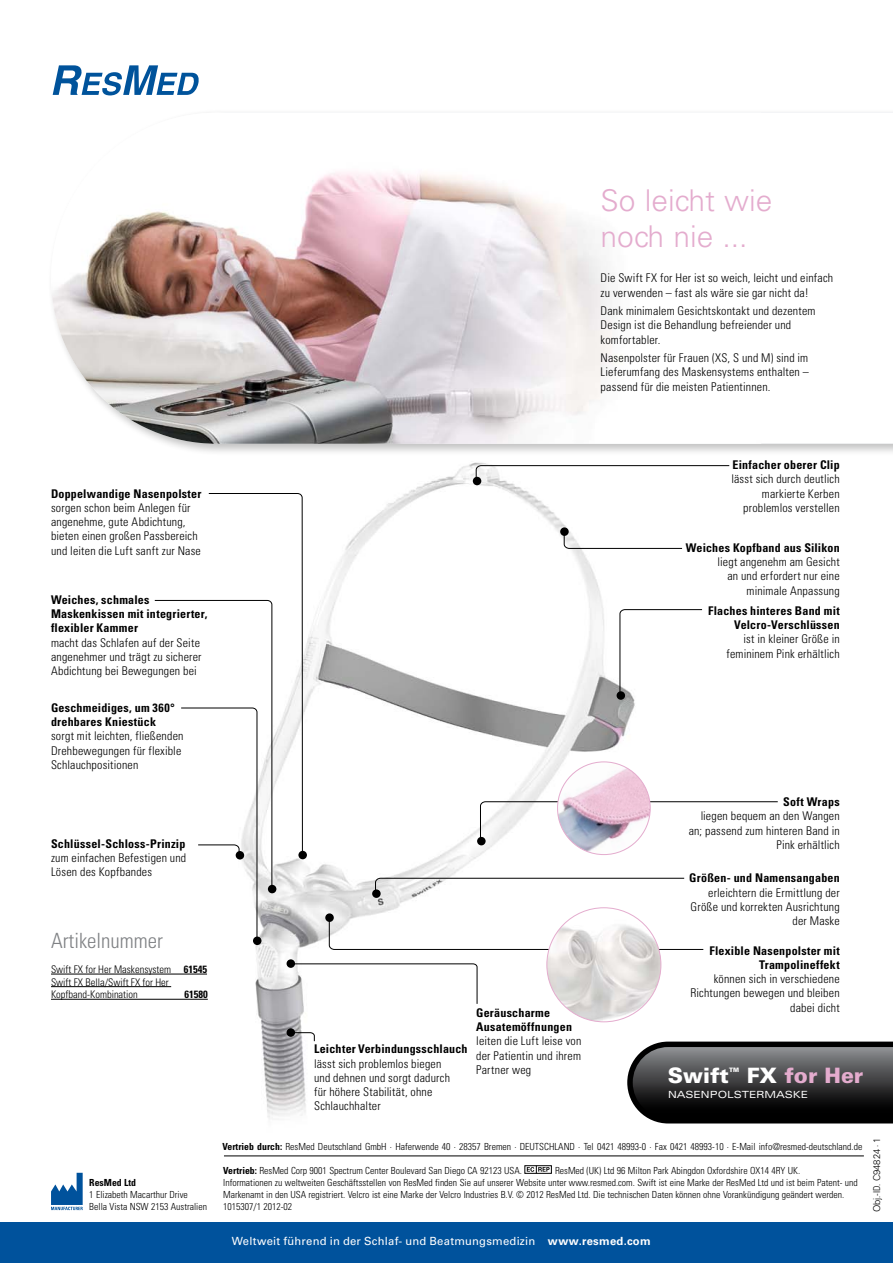
<style>
.page{position:relative;width:893px;height:1263px;background:#fff}
.page>*{position:absolute;margin:0;border:0;box-sizing:border-box;transform-origin:0 0}
.t1{font:300 30px/36px "Univers LT Std";color:#e4acce}
.t2{font:900 21.3px "Univers LT Std";color:#fff}
.t3{font:300 condensed 21px "Univers LT Std";color:#808285}
.t4{font:300 condensed 12px/14.2px "Univers LT Std";letter-spacing:.015em;color:#000}
.t5{font:700 condensed 12px/14.2px "Univers LT Std";letter-spacing:.015em;color:#000}
.t6{font:11.25px "Univers LT Std";letter-spacing:.02em;color:#fff}
.t7{font:300 condensed 10.5px/12.6px "Univers LT Std";color:#000}
.t8{font:700 condensed 10.5px "Univers LT Std";color:#000}
.t9{font:expanded 9.9px "Univers LT Std";color:#fff}
.t10{font:300 condensed 9.75px/12px "Univers LT Std";color:#000}
.t11{font:700 condensed 9.75px "Univers LT Std";color:#000}
.t12{font:300 9.45px "Univers LT Std";color:#000}
.t13{font:900 6px "Univers LT Std";color:#fff}
.s1{font-weight:700}
.s2{color:#e4acce}
.s3{font-stretch:condensed}
</style>
<div class="page">
<img style="left:194px;top:462px;width:622px;height:662px">
<div style="left:47px;top:109px;width:846px;height:347px;background:#000;opacity:.25"></div>
<svg style="left:761px;top:113px;width:132px;height:331px"></svg>
<img style="left:51px;top:113px;width:710px;height:331px">
<svg style="left:53px;top:65px;width:146px;height:30px"></svg>
<div style="left:0;top:1222px;width:893px;height:41px;background:#00529c"></div>
<div style="left:298px;top:851px;width:9px;height:8px;background:#000;border-radius:50%"></div>
<svg style="left:627px;top:1041px;width:266px;height:82px;background:#3c3c3d"></svg>
<svg style="left:329px;top:918px;width:375px;height:32px"></svg>
<div style="left:325px;top:913px;width:9px;height:9px;background:#000;border-radius:50%"></div>
<img style="left:547px;top:908px;width:114px;height:114px;border-radius:56px">
<svg style="left:375px;top:878px;width:310px;height:15px"></svg>
<div style="left:372px;top:889px;width:9px;height:9px;background:#000;border-radius:50%"></div>
<svg style="left:619px;top:609px;width:84px;height:86px"></svg>
<div style="left:617px;top:691px;width:8px;height:9px;background:#000;border-radius:50%"></div>
<svg style="left:564px;top:532px;width:119px;height:17px"></svg>
<div style="left:560px;top:527px;width:9px;height:9px;background:#000;border-radius:50%"></div>
<svg style="left:476px;top:465px;width:254px;height:16px"></svg>
<div style="left:473px;top:477px;width:8px;height:8px;background:#000;border-radius:50%"></div>
<svg style="left:480px;top:801px;width:298px;height:40px"></svg>
<div style="left:477px;top:837px;width:9px;height:8px;background:#000;border-radius:50%"></div>
<img style="left:557px;top:762px;width:93px;height:92px;border-radius:46px">
<div style="left:253px;top:936px;width:8px;height:9px;background:#000;border-radius:50%"></div>
<svg style="left:293px;top:963px;width:185px;height:41px"></svg>
<div style="left:287px;top:959px;width:8px;height:9px;background:#000;border-radius:50%"></div>
<svg style="left:154px;top:493px;width:149px;height:448px"></svg>
<div style="left:236px;top:851px;width:8px;height:8px;background:#000;border-radius:50%"></div>
<svg style="left:290px;top:1032px;width:25px;height:10px"></svg>
<div style="left:287px;top:1028px;width:8px;height:9px;background:#000;border-radius:50%"></div>
<hr style="left:51px;top:974px;width:156px;height:1px;background:#000">
<hr style="left:51px;top:986px;width:120px;height:1px;background:#000">
<hr style="left:51px;top:999px;width:157px;height:1px;background:#000">
<svg style="left:51px;top:1173px;width:32px;height:37px"></svg>
<div style="left:525px;top:1165px;width:27px;height:8px;border:1px solid #000"></div>
<svg style="left:527px;top:1166px;width:23px;height:7px"></svg>
<hr style="left:224px;top:1156px;width:640px;height:1px;background:#000">
<h1 class="t1" style="left:601px;top:182px;width:173px">So leicht wie noch nie ...</h1>
<p class="t4" style="left:601px;top:271px;width:234px">Die Swift FX for Her ist so weich, leicht und einfach zu verwenden – fast als wäre sie gar nicht da!</p>
<p class="t4" style="left:601px;top:304px;width:216px">Dank minimalem Gesichtskontakt und dezentem<br>Design ist die Behandlung befreiender und komfortabler.</p>
<p class="t4" style="left:601px;top:351px;width:210px;text-align:justify">Nasenpolster für Frauen (XS, S und M) sind im Lieferumfang des Maskensystems enthalten – passend für die meisten Patientinnen.</p>
<p class="t5" style="left:51px;top:486px;width:152px">Doppelwandige Nasenpolster</p>
<p class="t4" style="left:51px;top:500px;width:151px">sorgen schon beim Anlegen für angenehme, gute Abdichtung, bieten einen großen Passbereich und leiten die Luft sanft zur Nase</p>
<p class="t5" style="left:51px;top:592px;width:158px">Weiches, schmales<br>Maskenkissen mit integrierter, flexibler Kammer</p>
<p class="t4" style="left:51px;top:635px;width:152px">macht das Schlafen auf der Seite angenehmer und trägt zu sicherer<br>Abdichtung bei Bewegungen bei</p>
<p class="t5" style="left:51px;top:700px;width:126px">Geschmeidiges, um 360° drehbares Kniestück</p>
<p class="t4" style="left:51px;top:729px;width:134px">sorgt mit leichten, fließenden<br>Drehbewegungen für flexible<br>Schlauchpositionen</p>
<p class="t5" style="left:51px;top:836px;width:136px">Schlüssel-Schloss-Prinzip</p>
<p class="t4" style="left:51px;top:851px;width:137px">zum einfachen Befestigen und<br>Lösen des Kopfbandes</p>
<h3 class="t3" style="left:51px;top:928px;width:113px">Artikelnummer</h3>
<p class="t7" style="left:51px;top:963px;width:157px">Swift FX for Her Maskensystem <span class="s1">61545<br></span>Swift FX Bella/Swift FX for Her<br>Kopfband-Kombination</p>
<p class="t8" style="left:184px;top:988px;width:25px">61580</p>
<p class="t11" style="left:89px;top:1177px;width:48px">ResMed Ltd</p>
<p class="t10" style="left:89px;top:1189px;width:119px">1 Elizabeth Macarthur Drive<br>Bella Vista NSW 2153 Australien</p>
<p class="t5" style="left:733px;top:458px;width:109px">Einfacher oberer Clip</p>
<p class="t4" style="left:731px;top:472px;width:110px;text-align:right">lässt sich durch deutlich markierte Kerben problemlos verstellen</p>
<p class="t5" style="left:686px;top:540px;width:155px">Weiches Kopfband aus Silikon</p>
<p class="t4" style="left:717px;top:555px;width:124px;text-align:right">liegt angenehm am Gesicht an und erfordert nur eine minimale Anpassung</p>
<p class="t5" style="left:708px;top:603px;width:133px;text-align:right">Flaches hinteres Band mit<br>Velcro-Verschlüssen</p>
<p class="t4" style="left:727px;top:632px;width:115px;text-align:right">ist in kleiner Größe in femininem Pink erhältlich</p>
<p class="t5" style="left:783px;top:795px;width:58px">Soft Wraps</p>
<p class="t4" style="left:689px;top:809px;width:153px;text-align:right">liegen bequem an den Wangen an; passend zum hinteren Band in<br>Pink erhältlich</p>
<p class="t5" style="left:689px;top:871px;width:152px">Größen- und Namensangaben</p>
<p class="t4" style="left:691px;top:885px;width:151px;text-align:right">erleichtern die Ermittlung der<br>Größe und korrekten Ausrichtung der Maske</p>
<p class="t5" style="left:709px;top:943px;width:132px;text-align:right">Flexible Nasenpolster mit<br>Trampolineffekt</p>
<p class="t4" style="left:690px;top:972px;width:151px;text-align:right">können sich in verschiedene<br>Richtungen bewegen und bleiben dabei dicht</p>
<p class="t5" style="left:476px;top:1005px;width:97px">Geräuscharme<br>Ausatemöffnungen</p>
<p class="t4" style="left:476px;top:1034px;width:107px;text-align:justify">leiten die Luft leise von der Patientin und ihrem Partner weg</p>
<p class="t5" style="left:314px;top:1042px;width:155px">Leichter Verbindungsschlauch</p>
<p class="t4" style="left:314px;top:1056px;width:137px">lässt sich problemlos biegen und dehnen und sorgt dadurch für höhere Stabilität, ohne<br>Schlauchhalter</p>
<h2 class="t2" style="left:668px;top:1062px;width:197px">Swift FX <span class="s2">for Her</span></h2>
<p class="t13" style="left:729px;top:1066px;width:12px">TM</p>
<p class="t9" style="left:668px;top:1089px;width:142px">NASENPOLSTERMASKE</p>
<p class="t10" style="left:222px;top:1140px;width:641px"><span class="s1">Vertrieb durch:</span> ResMed Deutschland GmbH · Haferwende 40 · 28357 Bremen · DEUTSCHLAND · Tel 0421 48993-0 · Fax 0421 48993-10 · E-Mail info@resmed-deutschland.de</p>
<p class="t12" style="left:871px;top:1212px;width:77px;rotate:-90deg">Obj<span class="s3">.-ID.</span> C94824 <span class="s3">·</span> 1</p>
<p class="t10" style="left:223px;top:1165px;width:636px;text-indent:332px">ResMed (UK) Ltd 96 Milton Park Abingdon Oxfordshire OX14 4RY UK.<br>Informationen zu weltweiten Geschäftsstellen von ResMed finden Sie auf unserer Website unter www.resmed.com. Swift ist eine Marke der ResMed Ltd und ist beim Patent- und Markenamt in den USA registriert. Velcro ist eine Marke der Velcro Industries B.V. © 2012 ResMed Ltd. Die technischen Daten können ohne Vorankündigung geändert werden.<br>1015307/1 2012-02</p>
<p class="t10" style="left:223px;top:1165px;width:300px"><span class="s1">Vertrieb:</span> ResMed Corp 9001 Spectrum Center Boulevard San Diego CA 92123 USA.</p>
<p class="t6" style="left:232px;top:1234px;width:420px">Weltweit führend in der Schlaf- und Beatmungsmedizin <span class="s1">www.resmed.com</span></p>
</div>
